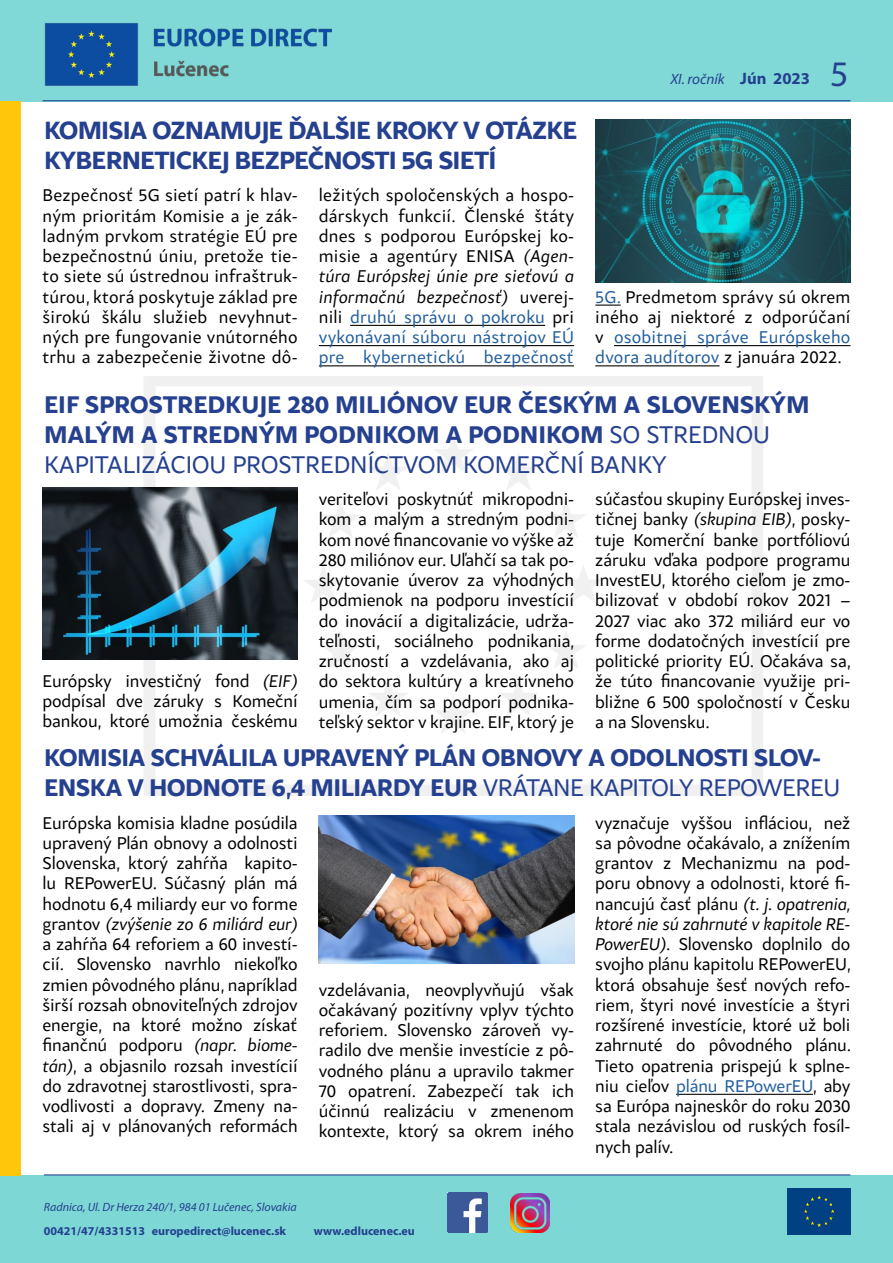
<style>
.page{position:relative;width:893px;height:1263px;background:#fff}
.page>*{position:absolute;margin:0;border:0;box-sizing:border-box;transform-origin:0 0}
.t1{font:700 26.4px/30px "Samo Sans";letter-spacing:-.035em;color:#25408f}
.t2{font:700 25.5px/30px "Samo Sans";letter-spacing:-.025em;color:#25408f}
.t3{font:18px/20.2px "Samo Sans";letter-spacing:-.01em;color:#000;text-align:justify}
.t4{font:italic 15px "Myriad Pro";color:#25408f}
.t5{font:700 12px "Myriad Pro";color:#25408f}
.t6{font:italic 12px "Myriad Pro";color:#25408f}
.s1{font-style:italic}
.s2{color:#215e9e}
.s3{font-weight:700;font-style:normal;font-size:16.65px}
.s4{font-style:normal;font-size:36px}
.s5{font-weight:400}
</style>
<div class="page">
<img style="left:143px;top:377px;width:620px;height:418px">
<div style="left:0;top:0;width:893px;height:101px;background:#80d9d6"></div>
<div style="left:0;top:1175px;width:893px;height:88px;background:#7dd8d5"></div>
<div style="left:787px;top:1188px;width:63px;height:47px;background:#004083"></div>
<img style="left:804px;top:1195px;width:31px;height:32px">
<div style="left:0;top:101px;width:21px;height:1074px;background:#ffc60a"></div>
<img style="left:448px;top:1193px;width:39px;height:39px">
<img style="left:510px;top:1193px;width:39px;height:39px">
<hr style="left:43px;top:100px;width:807px;height:1px;background:#25408f">
<hr style="left:44px;top:1174px;width:806px;height:1px;background:#25408f">
<img style="left:44px;top:23px;width:287px;height:63px">
<hr style="left:350px;top:325px;width:195px;height:1px;background:#000">
<hr style="left:319px;top:345px;width:255px;height:1px;background:#000">
<hr style="left:319px;top:365px;width:255px;height:1px;background:#000">
<img style="left:595px;top:119px;width:255px;height:164px">
<svg style="left:595px;top:305px;width:26px;height:1px"></svg>
<hr style="left:614px;top:345px;width:236px;height:1px;background:#000">
<hr style="left:595px;top:365px;width:125px;height:1px;background:#000">
<img style="left:43px;top:488px;width:255px;height:171px">
<img style="left:319px;top:815px;width:255px;height:148px">
<hr style="left:676px;top:1094px;width:137px;height:1px;background:#000">
<h1 class="t1" style="left:44px;top:114px;width:535px">KOMISIA OZNAMUJE ĎALŠIE KROKY V OTÁZKE<br>KYBERNETICKEJ BEZPEČNOSTI 5G SIETÍ</h1>
<p class="t3" style="left:43px;top:185px;width:257px">Bezpečnosť 5G sietí patrí k hlav&shy;ným prioritám Komisie a je zák&shy;ladným prvkom stratégie EÚ pre bezpečnostnú úniu, pretože tie&shy;to siete sú ústrednou infraštruk&shy;túrou, ktorá poskytuje základ pre širokú škálu služieb nevyhnut&shy;ných pre fungovanie vnútorného trhu a zabezpečenie životne dô-</p>
<p class="t3" style="left:319px;top:185px;width:257px">ležitých spoločenských a hospo&shy;dárskych funkcií. Členské štáty dnes s podporou Európskej ko&shy;misie a agentúry ENISA <span class="s1">(Agen&shy;túra Európskej únie pre sieťovú a informačnú bezpečnosť)</span> uverej&shy;nili <span class="s2">druhú správu o pokroku</span> pri <span class="s2">vykonávaní súboru nástrojov EÚ pre kybernetickú bezpečnosť</span></p>
<p class="t4" style="left:670px;top:70px;width:180px">XI. ročník <span class="s3">Jún 2023</span> <span class="s4">5</span></p>
<p class="t3" style="left:595px;top:286px;width:257px"><span class="s2">5G.</span> Predmetom správy sú okrem iného aj niektoré z odporúčaní v <span class="s2">osobitnej správe Európskeho dvora audítorov</span> z januára 2022.</p>
<h2 class="t2" style="left:44px;top:389px;width:767px">EIF SPROSTREDKUJE 280 MILIÓNOV EUR ČESKÝM A SLOVENSKÝM<br>MALÝM A STREDNÝM PODNIKOM A PODNIKOM <span class="s5">SO STREDNOU<br>KAPITALIZÁCIOU PROSTREDNÍCTVOM KOMERČNÍ BANKY</span></h2>
<p class="t3" style="left:43px;top:670px;width:257px">Európsky investičný fond <span class="s1">(EIF) </span>podpísal dve záruky s Komeční bankou, ktoré umožnia českému</p>
<p class="t3" style="left:319px;top:489px;width:257px">veriteľovi poskytnúť mikropodni&shy;kom a malým a stredným podni&shy;kom nové financovanie vo výške až 280 miliónov eur. Uľahčí sa tak po&shy;skytovanie úverov za výhodných podmienok na podporu investícií do inovácií a digitalizácie, udrža&shy;teľnosti, sociálneho podnikania, zručností a vzdelávania, ako aj do sektora kultúry a kreatívneho umenia, čím sa podporí podnika&shy;teľský sektor v krajine. EIF, ktorý je</p>
<p class="t3" style="left:595px;top:489px;width:257px">súčasťou skupiny Európskej inves&shy;tičnej banky <span class="s1">(skupina EIB)</span>, posky&shy;tuje Komerční banke portfóliovú záruku vďaka podpore programu InvestEU, ktorého cieľom je zmo&shy;bilizovať v období rokov 2021 – 2027 viac ako 372 miliárd eur vo forme dodatočných investícií pre politické priority EÚ. Očakáva sa, že túto financovanie využije pri&shy;bližne 6 500 spoločností v Česku a na Slovensku.</p>
<h2 class="t2" style="left:44px;top:742px;width:798px">KOMISIA SCHVÁLILA UPRAVENÝ PLÁN OBNOVY A ODOLNOSTI SLOV-<br>ENSKA V HODNOTE 6,4 MILIARDY EUR <span class="s5">VRÁTANE KAPITOLY REPOWEREU</span></h2>
<p class="t3" style="left:43px;top:812px;width:257px">Európska komisia kladne posúdila upravený Plán obnovy a odolnosti Slovenska, ktorý zahŕňa kapito&shy;lu REPowerEU. Súčasný plán má hodnotu 6,4 miliardy eur vo forme grantov <span class="s1">(zvýšenie zo 6 miliárd eur) </span>a zahŕňa 64 reforiem a 60 investí&shy;cií. Slovensko navrhlo niekoľko zmien pôvodného plánu, napríklad širší rozsah obnoviteľných zdrojov energie, na ktoré možno získať finančnú podporu <span class="s1">(napr. biome&shy;tán)</span>, a objasnilo rozsah investícií do zdravotnej starostlivosti, spra&shy;vodlivosti a dopravy. Zmeny na&shy;stali aj v plánovaných reformách</p>
<p class="t3" style="left:319px;top:979px;width:257px">vzdelávania, neovplyvňujú však očakávaný pozitívny vplyv týchto reforiem. Slovensko zároveň vy&shy;radilo dve menšie investície z pô&shy;vodného plánu a upravilo takmer 70 opatrení. Zabezpečí tak ich účinnú realizáciu v zmenenom kontexte, ktorý sa okrem iného</p>
<p class="t6" style="left:44px;top:1199px;width:254px">Radnica, Ul. Dr Herza 240/1, 984 01 Lučenec, Slovakia</p>
<p class="t5" style="left:44px;top:1223px;width:244px">00421/47/4331513 europedirect@lucenec.sk</p>
<p class="t5" style="left:314px;top:1223px;width:102px">www.edlucenec.eu</p>
<p class="t3" style="left:595px;top:812px;width:257px">vyznačuje vyššou infláciou, než sa pôvodne očakávalo, a znížením grantov z Mechanizmu na pod&shy;poru obnovy a odolnosti, ktoré fi&shy;nancujú časť plánu <span class="s1">(t. j. opatrenia, ktoré nie sú zahrnuté v kapitole RE-PowerEU)</span>. Slovensko doplnilo do svojho plánu kapitolu REPowerEU, ktorá obsahuje šesť nových refo&shy;riem, štyri nové investície a štyri rozšírené investície, ktoré už boli zahrnuté do pôvodného plánu.<br>Tieto opatrenia prispejú k splne&shy;niu cieľov <span class="s2">plánu REPowerEU</span>, aby sa Európa najneskôr do roku 2030 stala nezávislou od ruských fosíl&shy;nych palív.</p>
</div>
